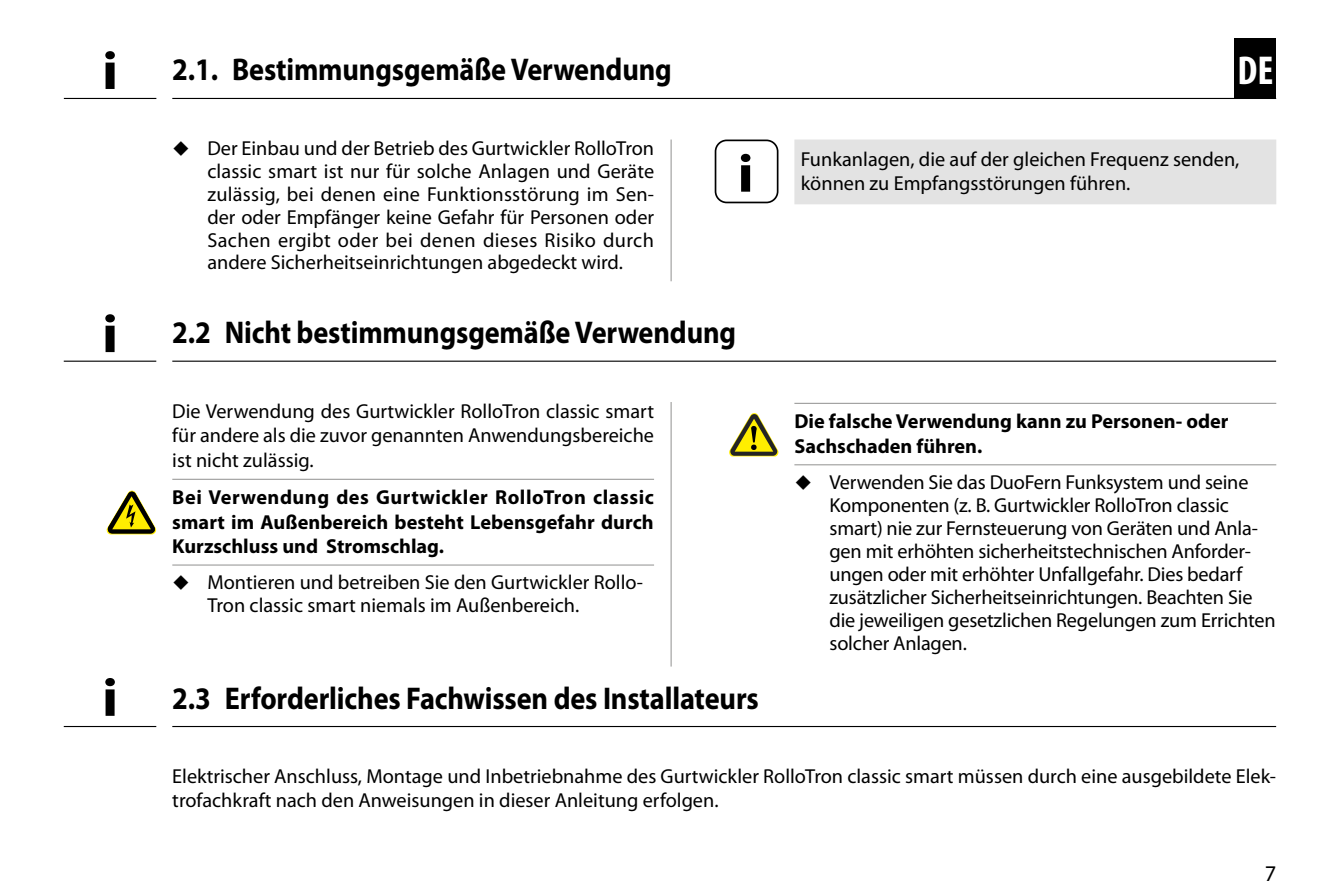
<style>
.page{position:relative;width:1340px;height:893px;background:#fff}
.page>*{position:absolute;margin:0;border:0;box-sizing:border-box;transform-origin:0 0}
.INFO-Icon{font:700 54px "Myriad Pro";color:#000;scale:1.1 1}
.t1{font:700 condensed 40.5px "Myriad Pro";color:#fff}
.Kap__ab_2__-_DE{font:700 31.5px "Myriad Pro";letter-spacing:-.005em;color:#000;scale:.9 1}
.t2{font:22.5px "Myriad Pro";color:#000}
.Fließtext_-_DE{font:20.25px/22.9px "Myriad Pro";letter-spacing:-.005em;color:#000}
.Sicherheitshinweise{font:700 20.25px/24.3px "Myriad Pro";color:#000;text-align:justify}
.Nützliche_Infos_-_DE{font:20.25px/24.3px "Myriad Pro";color:#000}
</style>
<div class="page">
<hr style="left:172px;top:98px;width:1104px;height:1px;background:#000">
<hr style="left:64px;top:98px;width:92px;height:1px;background:#000">
<div style="left:1234px;top:38px;width:42px;height:61px;background:#000"></div>
<div style="left:794px;top:140px;width:482px;height:64px;background:#e3e3e3"></div>
<svg style="left:64px;top:361px;width:1212px;height:1px"></svg>
<hr style="left:172px;top:479px;width:482px;height:1px;background:#9d9d9c">
<hr style="left:172px;top:564px;width:482px;height:2px;background:#9d9d9c">
<hr style="left:794px;top:403px;width:482px;height:1px;background:#9d9d9c">
<hr style="left:794px;top:464px;width:482px;height:1px;background:#9d9d9c">
<svg style="left:64px;top:726px;width:1212px;height:1px"></svg>
<div style="left:714px;top:140px;width:64px;height:63px;border:2px solid #000;border-radius:11px"></div>
<svg style="left:729px;top:413px;width:49px;height:43px"></svg>
<svg style="left:107px;top:491px;width:49px;height:43px"></svg>
<hr style="left:670px;top:402px;width:1px;height:265px;background:#9d9d9c">
<hr style="left:670px;top:140px;width:1px;height:141px;background:#9d9d9c">
<p class="INFO-Icon" style="left:102px;top:41px;width:16px">i</p>
<p class="INFO-Icon" style="left:102px;top:304px;width:16px">i</p>
<p class="INFO-Icon" style="left:102px;top:667px;width:16px">i</p>
<p class="Kap__ab_2__-_DE" style="left:172px;top:52px;width:556px">2.1. Bestimmungsgemäße Verwendung</p>
<h2 class="t1" style="left:1237px;top:48px;width:37px">DE</h2>
<p class="Fließtext_-_DE" style="left:207px;top:137px;width:448px;text-align:justify">Der Einbau und der Betrieb des Gurtwickler RolloTron classic smart ist nur für solche Anlagen und Geräte zulässig, bei denen eine Funktionsstörung im Sen&shy;der oder Empfänger keine Gefahr für Personen oder Sachen ergibt oder bei denen dieses Risiko durch andere Sicherheitseinrichtungen abgedeckt wird.</p>
<p class="Nützliche_Infos_-_DE" style="left:800px;top:148px;width:440px">Funkanlagen, die auf der gleichen Frequenz senden, können zu Empfangsstörungen führen.</p>
<p class="INFO-Icon" style="left:737px;top:143px;width:16px">i</p>
<p class="Kap__ab_2__-_DE" style="left:172px;top:315px;width:628px">2.2 Nicht bestimmungsgemäße Verwendung</p>
<p class="Fließtext_-_DE" style="left:172px;top:399px;width:483px;line-height:24.3px;text-align:justify">Die Verwendung des Gurtwickler RolloTron classic smart für andere als die zuvor genannten Anwendungsbereiche ist nicht zulässig.</p>
<p class="Sicherheitshinweise" style="left:172px;top:486px;width:483px">Bei Verwendung des Gurtwickler RolloTron classic smart im Außenbereich besteht Lebensgefahr durch Kurzschluss und Stromschlag.</p>
<p class="Fließtext_-_DE" style="left:207px;top:571px;width:437px">Montieren und betreiben Sie den Gurtwickler Rollo-<br>Tron classic smart niemals im Außenbereich.</p>
<p class="Kap__ab_2__-_DE" style="left:172px;top:680px;width:653px">2.3 Erforderliches Fachwissen des Installateurs</p>
<p class="Sicherheitshinweise" style="left:794px;top:410px;width:435px">Die falsche Verwendung kann zu Personen- oder<br>Sachschaden führen.</p>
<p class="Fließtext_-_DE" style="left:829px;top:471px;width:448px">Verwenden Sie das DuoFern Funksystem und seine Komponenten (z. B. Gurtwickler RolloTron classic smart) nie zur Fernsteuerung von Geräten und Anla&shy;gen mit erhöhten sicherheitstechnischen Anforder&shy;ungen oder mit erhöhter Unfallgefahr. Dies bedarf zusätzlicher Sicherheitseinrichtungen. Beachten Sie die jeweiligen gesetzlichen Regelungen zum Errichten solcher Anlagen.</p>
<p class="Fließtext_-_DE" style="left:172px;top:764px;width:1105px;line-height:24.3px">Elektrischer Anschluss, Montage und Inbetriebnahme des Gurtwickler RolloTron classic smart müssen durch eine ausgebildete Elek&shy;trofachkraft nach den Anweisungen in dieser Anleitung erfolgen.</p>
<p class="t2" style="left:1264px;top:861px;width:13px">7</p>
</div>
